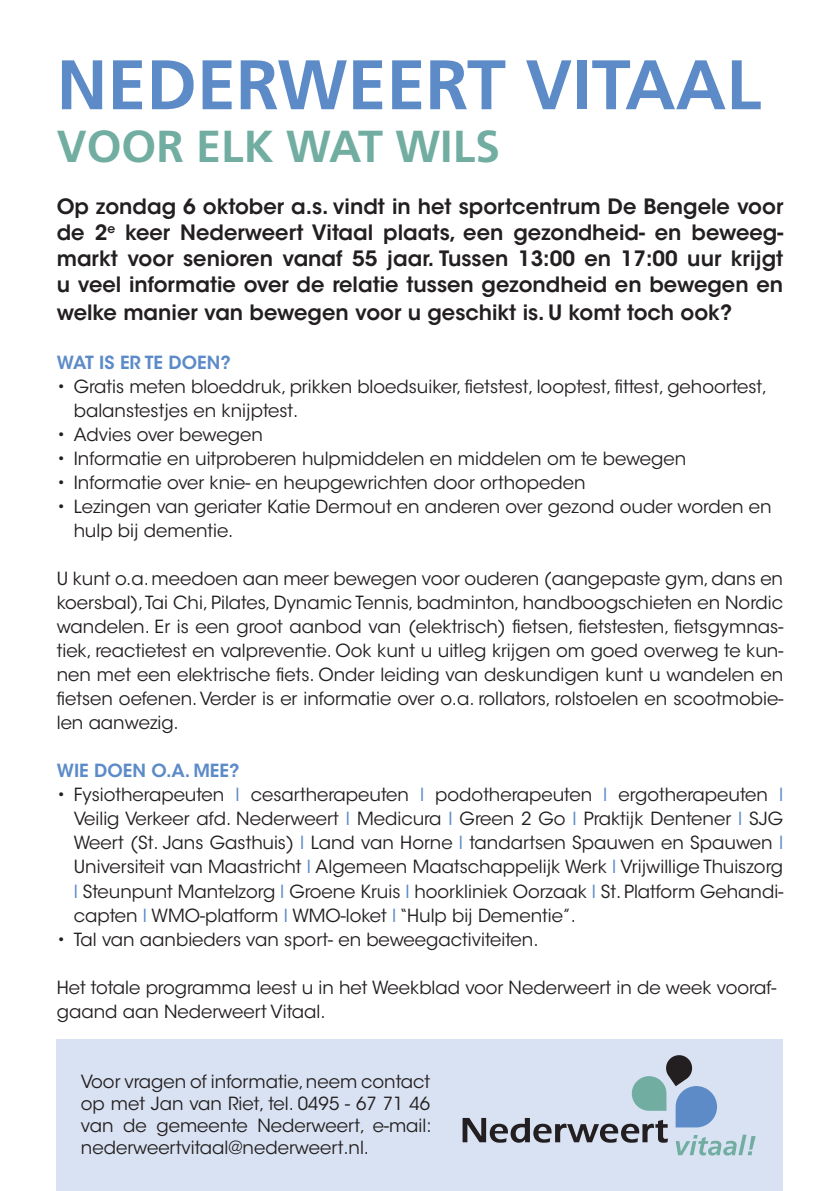
<style>
.page{position:relative;width:840px;height:1191px;background:#fff}
.page>*{position:absolute;margin:0;border:0;box-sizing:border-box;transform-origin:0 0}
.t1{font:700 70px "Frutiger";color:#5c8bc8}
.t2{font:700 44.8px "Frutiger";color:#71ada1}
.t3{font:600 21px/26px "ITC Avant Garde Std";color:#231f20;text-align:justify}
.t4{font:18px/24px "ITC Avant Garde Std";color:#231f20;text-align:justify}
.t5{font:600 18px "ITC Avant Garde Std";color:#5c8bc8}
.s1{color:#5c8bc8}
</style>
<div class="page">
<div style="left:57px;top:1039px;width:725px;height:152px;background:#d9e2f2"></div>
<svg style="left:462px;top:1055px;width:293px;height:100px"></svg>
<p class="t1" style="left:57px;top:44px;width:705px">NEDERWEERT VITAAL</p>
<p class="t2" style="left:57px;top:121px;width:444px">VOOR ELK WAT WILS</p>
<p class="t3" style="left:57px;top:193px;width:727px">Op zondag 6 oktober a.s. vindt in het sportcentrum De Bengele voor de 2<sup>e</sup> keer Nederweert Vitaal plaats, een gezondheid- en beweeg&shy;markt voor senioren vanaf 55 jaar. Tussen 13:00 en 17:00 uur krijgt u veel informatie over de relatie tussen gezondheid en bewegen en</p>
<p class="t3" style="left:57px;top:299px;width:676px">welke manier van bewegen voor u geschikt is. U komt toch ook?</p>
<p class="t5" style="left:57px;top:351px;width:175px">WAT IS ER TE DOEN?</p>
<p class="t4" style="left:74px;top:375px;width:694px;text-indent:-17px">• Gratis meten bloeddruk, prikken bloedsuiker, fietstest, looptest, fittest, gehoortest, balanstestjes en knijptest.</p>
<p class="t4" style="left:57px;top:423px;width:207px">• Advies over bewegen</p>
<p class="t4" style="left:57px;top:447px;width:630px">• Informatie en uitproberen hulpmiddelen en middelen om te bewegen</p>
<p class="t4" style="left:57px;top:471px;width:530px">• Informatie over knie- en heupgewrichten door orthopeden</p>
<p class="t4" style="left:74px;top:495px;width:698px;text-indent:-17px">• Lezingen van geriater Katie Dermout en anderen over gezond ouder worden en hulp bij dementie.</p>
<p class="t4" style="left:57px;top:567px;width:727px">U kunt o.a. meedoen aan meer bewegen voor ouderen (aangepaste gym, dans en koersbal), Tai Chi, Pilates, Dynamic Tennis, badminton, handboogschieten en Nordic wandelen. Er is een groot aanbod van (elektrisch) fietsen, fietstesten, fietsgymnas&shy;tiek, reactietest en valpreventie. Ook kunt u uitleg krijgen om goed overweg te kun&shy;nen met een elektrische fiets. Onder leiding van deskundigen kunt u wandelen en fietsen oefenen. Verder is er informatie over o.a. rollators, rolstoelen en scootmobie&shy;len aanwezig.</p>
<p class="t5" style="left:57px;top:759px;width:184px">WIE DOEN O.A. MEE?</p>
<p class="t4" style="left:74px;top:783px;width:710px;text-indent:-17px">• Fysiotherapeuten <span class="s1">I</span> cesartherapeuten <span class="s1">I</span> podotherapeuten <span class="s1">I</span> ergotherapeuten <span class="s1">I </span>Veilig Verkeer afd. Nederweert <span class="s1">I</span> Medicura <span class="s1">I</span> Green 2 Go <span class="s1">I</span> Praktijk Dentener <span class="s1">I</span> SJG Weert (St. Jans Gasthuis) <span class="s1">I</span> Land van Horne <span class="s1">I</span> tandartsen Spauwen en Spauwen <span class="s1">I </span>Universiteit van Maastricht <span class="s1">I</span> Algemeen Maatschappelijk Werk <span class="s1">I</span> Vrijwillige Thuiszorg <span class="s1">I</span> Steunpunt Mantelzorg <span class="s1">I</span> Groene Kruis <span class="s1">I</span> hoorkliniek Oorzaak <span class="s1">I</span> St. Platform Gehandi&shy;capten <span class="s1">I</span> WMO-platform <span class="s1">I</span> WMO-loket <span class="s1">I</span> “Hulp bij Dementie”.</p>
<p class="t4" style="left:57px;top:927px;width:483px">• Tal van aanbieders van sport- en beweegactiviteiten.</p>
<p class="t4" style="left:57px;top:975px;width:720px">Het totale programma leest u in het Weekblad voor Nederweert in de week vooraf&shy;gaand aan Nederweert Vitaal.</p>
<p class="t4" style="left:81px;top:1071px;width:352px;line-height:22px">Voor vragen of informatie, neem contact op met Jan van Riet, tel. 0495 - 67 71 46 van de gemeente Nederweert, e-mail: nederweertvitaal@nederweert.nl.</p>
</div>
